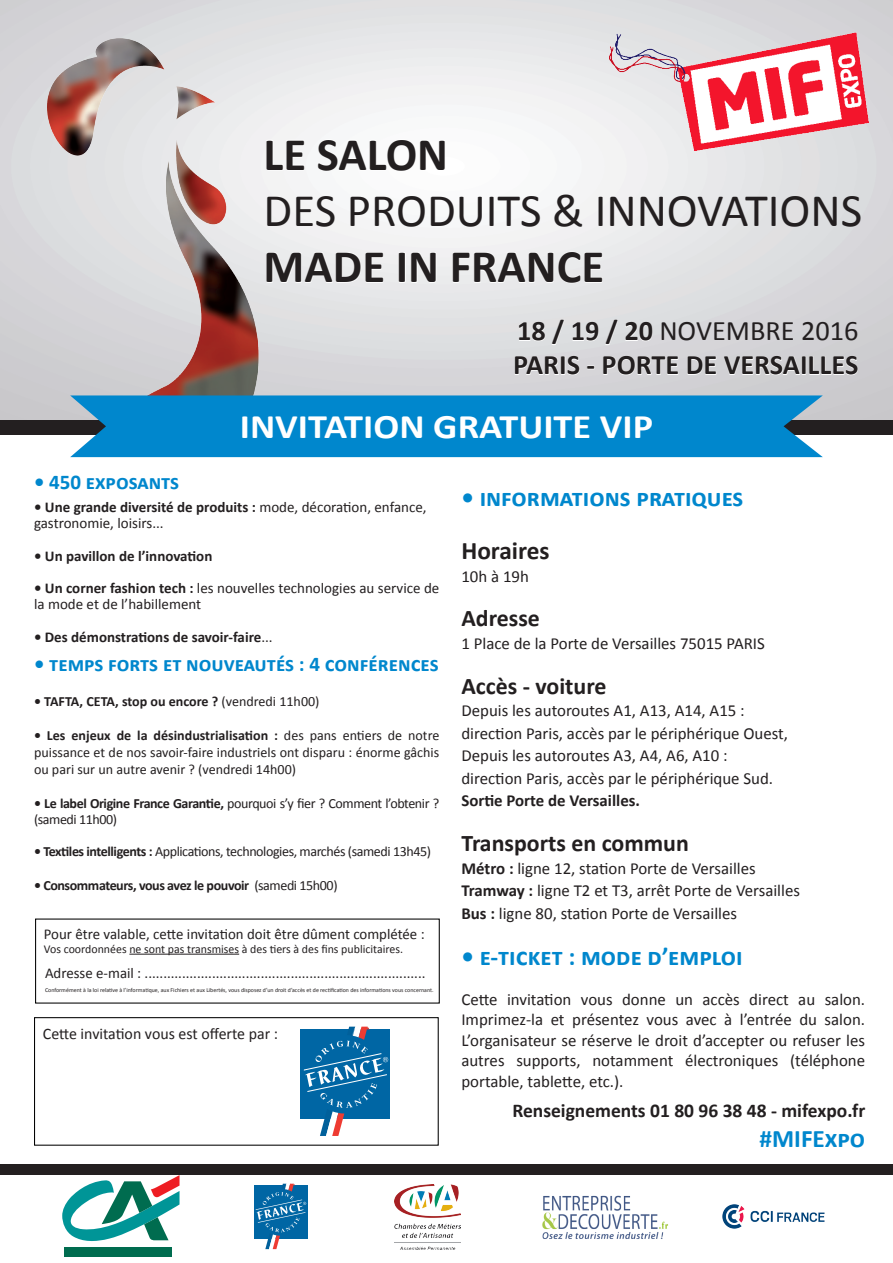
<style>
.page{position:relative;width:893px;height:1263px;background:#fff}
.page>*{position:absolute;margin:0;border:0;box-sizing:border-box;transform-origin:0 0}
.t1{font:46.8px "Calibri";color:#231f20}
.t2{font:700 46.8px "Calibri";color:#231f20}
.t3{font:700 34.5px "Calibri";color:#fff;scale:1.11 1}
.t4{font:700 28.35px "Calibri";color:#231f20}
.t5{font:28.35px "Calibri";color:#231f20}
.t6{font:700 25.35px "Calibri";color:#0087cd}
.t7{font:700 25.35px "Calibri";color:#231f20}
.t8{font:700 23.85px "Calibri";color:#231f20}
.t9{font:700 21px "Calibri";color:#0087cd}
.t10{font:700 19.5px "Calibri";color:#231f20}
.t11{font:16.8px/20.4px "Calibri";color:#231f20;text-align:justify}
.t12{font:700 16.8px "Calibri";color:#231f20}
.t13{font:16.05px "Calibri";color:#231f20}
.t14{font:15px/16.2px "Calibri";color:#231f20}
.t15{font:700 15px "Calibri";color:#231f20}
.t16{font:14.1px/16.8px "Calibri";letter-spacing:-.03em;color:#231f20;text-align:justify}
.t17{font:700 14.1px "Calibri";letter-spacing:-.015em;color:#231f20}
.t18{font:12px "Calibri";color:#231f20}
.t19{font:6px "Calibri";color:#231f20}
.s1{font-weight:700}
.s2{font-weight:400}
</style>
<div class="page">
<img style="left:0;top:0;width:893px;height:420px">
<img style="left:34px;top:0;width:288px;height:412px">
<div style="left:64px;top:1247px;width:107px;height:9px;background:#006c4f"></div>
<svg style="left:62px;top:1175px;width:118px;height:66px"></svg>
<img style="left:722px;top:1204px;width:103px;height:25px">
<img style="left:542px;top:1195px;width:127px;height:44px">
<img style="left:394px;top:1184px;width:66px;height:65px">
<div style="left:254px;top:1185px;width:53px;height:54px;background:#0066a4"></div>
<svg style="left:256px;top:1184px;width:50px;height:65px"></svg>
<svg style="left:518px;top:319px;width:47px;height:29px"></svg>
<svg style="left:572px;top:321px;width:27px;height:21px"></svg>
<svg style="left:605px;top:319px;width:13px;height:29px"></svg>
<svg style="left:625px;top:321px;width:28px;height:21px"></svg>
<svg style="left:514px;top:355px;width:66px;height:21px"></svg>
<svg style="left:586px;top:365px;width:9px;height:5px"></svg>
<svg style="left:603px;top:355px;width:76px;height:20px"></svg>
<svg style="left:687px;top:356px;width:30px;height:19px"></svg>
<svg style="left:723px;top:352px;width:135px;height:24px"></svg>
<svg style="left:265px;top:139px;width:40px;height:32px"></svg>
<svg style="left:317px;top:138px;width:129px;height:34px"></svg>
<svg style="left:265px;top:250px;width:119px;height:34px"></svg>
<svg style="left:397px;top:251px;width:40px;height:33px"></svg>
<svg style="left:451px;top:251px;width:152px;height:33px"></svg>
<div style="left:0;top:420px;width:893px;height:15px;background:#231f20"></div>
<div style="left:0;top:1164px;width:893px;height:11px;background:#231f20"></div>
<div style="left:70px;top:395px;width:753px;height:62px;background:#0087cd"></div>
<img style="left:608px;top:33px;width:260px;height:117px">
<div style="left:34px;top:1017px;width:405px;height:129px;background:#fff;border:1px solid #000"></div>
<hr style="left:129px;top:954px;width:110px;height:1px;background:#231f20">
<div style="left:300px;top:1029px;width:90px;height:90px;background:#0066a4"></div>
<svg style="left:304px;top:1027px;width:84px;height:109px"></svg>
<p class="t2" style="left:264px;top:124px;width:186px">LE SALON</p>
<p class="t1" style="left:264px;top:181px;width:600px">DES PRODUITS &amp; INNOVATIONS</p>
<p class="t2" style="left:264px;top:237px;width:342px">MADE IN FRANCE</p>
<p class="t5" style="left:517px;top:313px;width:343px"><span class="s1">18 / 19 / 20</span> NOVEMBRE 2016</p>
<p class="t4" style="left:513px;top:347px;width:347px">PARIS - PORTE DE VERSAILLES</p>
<p class="t3" style="left:240px;top:405px;width:374px">INVITATION GRATUITE VIP</p>
<p class="t9" style="left:34px;top:468px;width:147px">• 450 exposants</p>
<p class="t14" style="left:34px;top:499px;width:394px"><span class="s1">• Une grande diversité de produits :</span> mode, décoration, enfance, gastronomie, loisirs...</p>
<p class="t15" style="left:34px;top:546px;width:180px">• Un pavillon de l’innovation</p>
<p class="t14" style="left:34px;top:580px;width:407px"><span class="s1">• Un corner fashion tech :</span> les nouvelles technologies au service de la mode et de l’habillement</p>
<p class="t15" style="left:34px;top:627px;width:240px">• Des démonstrations de savoir-faire<span class="s2">...</span></p>
<p class="t9" style="left:34px;top:650px;width:406px">• temps forts et nouveautés : 4 conférences</p>
<p class="t17" style="left:34px;top:692px;width:287px">• TAFTA, CETA, stop ou encore ? <span class="s2">(vendredi 11h00)</span></p>
<p class="t16" style="left:34px;top:727px;width:407px"><span class="s1">• Les enjeux de la désindustrialisation :</span> des pans entiers de notre puissance et de nos savoir-faire industriels ont disparu : énorme gâchis ou pari sur un autre avenir ? (vendredi 14h00)</p>
<p class="t16" style="left:34px;top:794px;width:407px"><span class="s1">• Le label Origine France Garantie,</span> pourquoi s’y fier ? Comment l’obtenir ? (samedi 11h00)</p>
<p class="t16" style="left:34px;top:843px;width:399px"><span class="s1">• Textiles intelligents :</span> Applications, technologies, marchés (samedi 13h45)</p>
<p class="t17" style="left:34px;top:876px;width:305px">• Consommateurs, vous avez le pouvoir <span class="s2">(samedi 15h00)</span></p>
<p class="t14" style="left:44px;top:926px;width:382px">Pour être valable, cette invitation doit être dûment complétée :</p>
<p class="t18" style="left:44px;top:941px;width:361px">Vos coordonnées ne sont pas transmises à des tiers à des fins publicitaires.</p>
<p class="t14" style="left:45px;top:965px;width:382px">Adresse e-mail : ...........................................................................</p>
<p class="t19" style="left:45px;top:986px;width:390px">Conformément à la loi relative à l’informatique, aux Fichiers et aux Libertés, vous disposez d’un droit d’accès et de rectification des informations vous concernant.</p>
<p class="t13" style="left:43px;top:1023px;width:237px">Cette invitation vous est offerte par :</p>
<p class="t6" style="left:461px;top:482px;width:284px">• informations pratiques</p>
<p class="t7" style="left:461px;top:534px;width:90px">Horaires</p>
<p class="t11" style="left:461px;top:566px;width:69px">10h à 19h</p>
<p class="t8" style="left:461px;top:603px;width:80px">Adresse</p>
<p class="t11" style="left:461px;top:633px;width:305px">1 Place de la Porte de Versailles 75015 PARIS</p>
<p class="t8" style="left:461px;top:671px;width:147px">Accès - voiture</p>
<p class="t11" style="left:461px;top:701px;width:285px">Depuis les autoroutes A1, A13, A14, A15 :</p>
<p class="t11" style="left:461px;top:723px;width:328px">direction Paris, accès par le périphérique Ouest,</p>
<p class="t11" style="left:461px;top:746px;width:268px">Depuis les autoroutes A3, A4, A6, A10 :</p>
<p class="t11" style="left:461px;top:768px;width:313px">direction Paris, accès par le périphérique Sud.</p>
<p class="t12" style="left:461px;top:790px;width:180px">Sortie Porte de Versailles.</p>
<p class="t8" style="left:461px;top:828px;width:229px">Transports en commun</p>
<p class="t11" style="left:461px;top:858px;width:296px"><span class="s1">Métro :</span> ligne 12, station Porte de Versailles</p>
<p class="t11" style="left:461px;top:880px;width:340px"><span class="s1">Tramway :</span> ligne T2 et T3, arrêt Porte de Versailles</p>
<p class="t11" style="left:461px;top:903px;width:277px"><span class="s1">Bus :</span> ligne 80, station Porte de Versailles</p>
<p class="t6" style="left:461px;top:940px;width:283px">• e-ticket : mode d’emploi</p>
<p class="t11" style="left:461px;top:989px;width:405px">Cette invitation vous donne un accès direct au salon.<br>Imprimez-la et présentez vous avec à l’entrée du salon.<br>L’organisateur se réserve le droit d’accepter ou refuser les autres supports, notamment électroniques (téléphone portable, tablette, etc.).</p>
<p class="t10" style="left:512px;top:1097px;width:354px">Renseignements 01 80 96 38 48 - mifexpo.fr</p>
<p class="t6" style="left:760px;top:1122px;width:107px">#MIFExpo</p>
</div>
